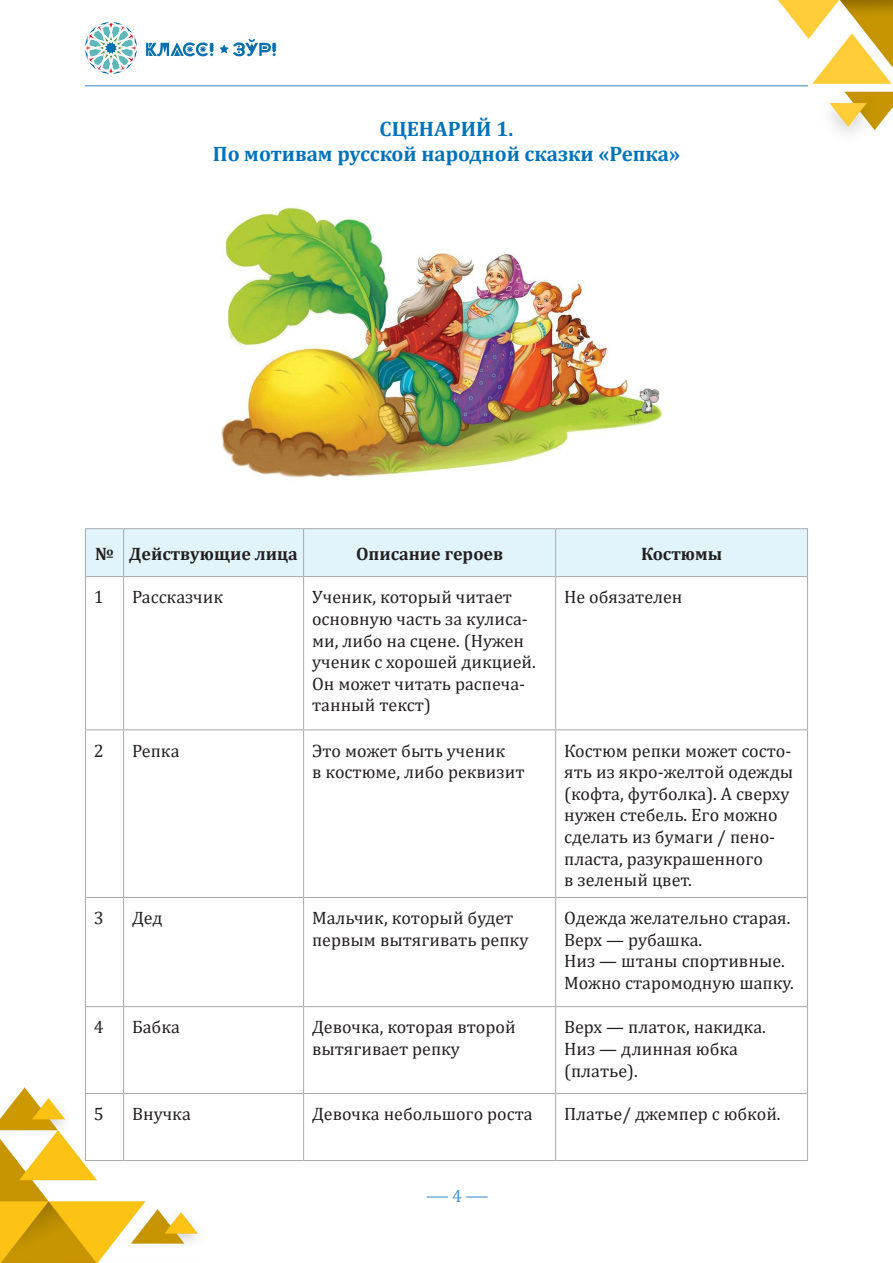
<style>
.page{position:relative;width:893px;height:1263px;background:#fff}
.page>*{position:absolute;margin:0;border:0;box-sizing:border-box;transform-origin:0 0}
.t1{font:700 21px/25.2px "Cambria";color:#0073bc;text-align:center}
.t2{font:18px/21.6px "Cambria";color:#231f20}
.t3{font:700 18px "Cambria";color:#231f20}
.t4{font:18px "Cambria";color:#4393cf}
</style>
<div class="page">
<img style="left:0;top:1087px;width:198px;height:176px">
<img style="left:771px;top:0;width:122px;height:133px">
<svg style="left:146px;top:39px;width:130px;height:17px"></svg>
<svg style="left:85px;top:22px;width:52px;height:52px"></svg>
<hr style="left:85px;top:85px;width:723px;height:1px;background:#4393cf">
<svg style="left:426px;top:1196px;width:22px;height:1px"></svg>
<svg style="left:466px;top:1196px;width:22px;height:1px"></svg>
<div style="left:86px;top:529px;width:721px;height:47px;background:#e1f4fc"></div>
<hr style="left:123px;top:529px;width:1px;height:47px;background:#a8a9ad">
<hr style="left:303px;top:529px;width:1px;height:47px;background:#a8a9ad">
<hr style="left:555px;top:529px;width:1px;height:47px;background:#a8a9ad">
<hr style="left:807px;top:529px;width:1px;height:47px;background:#a8a9ad">
<hr style="left:123px;top:577px;width:1px;height:152px;background:#a8a9ad">
<hr style="left:303px;top:577px;width:1px;height:152px;background:#a8a9ad">
<hr style="left:555px;top:577px;width:1px;height:152px;background:#a8a9ad">
<hr style="left:807px;top:577px;width:1px;height:152px;background:#a8a9ad">
<hr style="left:85px;top:729px;width:39px;height:1px;background:#a8a9ad">
<hr style="left:124px;top:729px;width:180px;height:1px;background:#a8a9ad">
<hr style="left:123px;top:730px;width:1px;height:167px;background:#a8a9ad">
<hr style="left:304px;top:729px;width:252px;height:1px;background:#a8a9ad">
<hr style="left:303px;top:730px;width:1px;height:167px;background:#a8a9ad">
<hr style="left:556px;top:729px;width:252px;height:1px;background:#a8a9ad">
<hr style="left:555px;top:730px;width:1px;height:167px;background:#a8a9ad">
<hr style="left:807px;top:730px;width:1px;height:167px;background:#a8a9ad">
<hr style="left:85px;top:897px;width:39px;height:1px;background:#a8a9ad">
<hr style="left:124px;top:897px;width:180px;height:1px;background:#a8a9ad">
<hr style="left:123px;top:898px;width:1px;height:108px;background:#a8a9ad">
<hr style="left:304px;top:897px;width:252px;height:1px;background:#a8a9ad">
<hr style="left:303px;top:898px;width:1px;height:108px;background:#a8a9ad">
<hr style="left:556px;top:897px;width:252px;height:1px;background:#a8a9ad">
<hr style="left:555px;top:898px;width:1px;height:108px;background:#a8a9ad">
<hr style="left:807px;top:898px;width:1px;height:108px;background:#a8a9ad">
<hr style="left:85px;top:1006px;width:39px;height:1px;background:#a8a9ad">
<hr style="left:124px;top:1006px;width:180px;height:1px;background:#a8a9ad">
<hr style="left:123px;top:1007px;width:1px;height:86px;background:#a8a9ad">
<hr style="left:304px;top:1006px;width:252px;height:1px;background:#a8a9ad">
<hr style="left:303px;top:1007px;width:1px;height:86px;background:#a8a9ad">
<hr style="left:556px;top:1006px;width:252px;height:1px;background:#a8a9ad">
<hr style="left:555px;top:1007px;width:1px;height:86px;background:#a8a9ad">
<hr style="left:807px;top:1007px;width:1px;height:86px;background:#a8a9ad">
<hr style="left:85px;top:1093px;width:39px;height:1px;background:#a8a9ad">
<hr style="left:124px;top:1093px;width:180px;height:1px;background:#a8a9ad">
<hr style="left:123px;top:1094px;width:1px;height:66px;background:#a8a9ad">
<hr style="left:304px;top:1093px;width:252px;height:1px;background:#a8a9ad">
<hr style="left:303px;top:1094px;width:1px;height:66px;background:#a8a9ad">
<hr style="left:556px;top:1093px;width:252px;height:1px;background:#a8a9ad">
<hr style="left:555px;top:1094px;width:1px;height:66px;background:#a8a9ad">
<hr style="left:807px;top:1094px;width:1px;height:66px;background:#a8a9ad">
<hr style="left:85px;top:1160px;width:39px;height:1px;background:#a8a9ad">
<hr style="left:124px;top:1160px;width:180px;height:1px;background:#a8a9ad">
<hr style="left:304px;top:1160px;width:252px;height:1px;background:#a8a9ad">
<hr style="left:556px;top:1160px;width:252px;height:1px;background:#a8a9ad">
<hr style="left:85px;top:577px;width:1px;height:152px;background:#a8a9ad">
<hr style="left:85px;top:730px;width:1px;height:167px;background:#a8a9ad">
<hr style="left:85px;top:898px;width:1px;height:108px;background:#a8a9ad">
<hr style="left:85px;top:1007px;width:1px;height:86px;background:#a8a9ad">
<hr style="left:85px;top:1094px;width:1px;height:66px;background:#a8a9ad">
<hr style="left:85px;top:528px;width:39px;height:1px;background:#a8a9ad">
<hr style="left:85px;top:529px;width:1px;height:47px;background:#a8a9ad">
<hr style="left:124px;top:528px;width:180px;height:1px;background:#a8a9ad">
<hr style="left:304px;top:528px;width:252px;height:1px;background:#a8a9ad">
<hr style="left:556px;top:528px;width:252px;height:1px;background:#a8a9ad">
<hr style="left:85px;top:576px;width:39px;height:1px;background:#a8a9ad">
<hr style="left:124px;top:576px;width:180px;height:1px;background:#a8a9ad">
<hr style="left:304px;top:576px;width:252px;height:1px;background:#a8a9ad">
<hr style="left:556px;top:576px;width:252px;height:1px;background:#a8a9ad">
<img style="left:221px;top:207px;width:442px;height:271px">
<p class="t1" style="left:213px;top:115px;width:469px">СЦЕНАРИЙ 1.<br>По мотивам русской народной сказки «Репка»</p>
<p class="t3" style="left:95px;top:541px;width:204px">№ Действующие лица</p>
<p class="t3" style="left:356px;top:541px;width:149px">Описание героев</p>
<p class="t3" style="left:641px;top:541px;width:83px">Костюмы</p>
<p class="t2" style="left:94px;top:586px;width:11px">1</p>
<p class="t2" style="left:132px;top:586px;width:93px">Рассказчик</p>
<p class="t2" style="left:312px;top:586px;width:225px">Ученик, который читает основную часть за кулиса&shy;ми, либо на сцене. (Нужен ученик с хорошей дикцией.<br>Он может читать распеча&shy;танный текст)</p>
<p class="t2" style="left:564px;top:586px;width:120px">Не обязателен</p>
<p class="t2" style="left:94px;top:740px;width:11px">2</p>
<p class="t2" style="left:132px;top:740px;width:49px">Репка</p>
<p class="t2" style="left:312px;top:740px;width:214px">Это может быть ученик<br>в костюме, либо реквизит</p>
<p class="t2" style="left:564px;top:740px;width:231px">Костюм репки может состо&shy;ять из якро-желтой одежды (кофта, футболка). А сверху нужен стебель. Его можно сделать из бумаги / пено&shy;пласта, разукрашенного<br>в зеленый цвет.</p>
<p class="t2" style="left:94px;top:907px;width:11px">3</p>
<p class="t2" style="left:132px;top:907px;width:32px">Дед</p>
<p class="t2" style="left:312px;top:907px;width:218px">Мальчик, который будет первым вытягивать репку</p>
<p class="t2" style="left:564px;top:907px;width:231px">Одежда желательно старая.<br>Верх — рубашка.<br>Низ — штаны спортивные.<br>Можно старомодную шапку.</p>
<p class="t2" style="left:94px;top:1016px;width:11px">4</p>
<p class="t2" style="left:132px;top:1016px;width:49px">Бабка</p>
<p class="t2" style="left:312px;top:1016px;width:205px">Девочка, которая второй вытягивает репку</p>
<p class="t2" style="left:564px;top:1016px;width:203px">Верх — платок, накидка.<br>Низ — длинная юбка (платье).</p>
<p class="t2" style="left:94px;top:1103px;width:11px">5</p>
<p class="t2" style="left:132px;top:1103px;width:60px">Внучка</p>
<p class="t2" style="left:312px;top:1103px;width:222px">Девочка небольшого роста</p>
<p class="t2" style="left:564px;top:1103px;width:218px">Платье/ джемпер с юбкой.</p>
<p class="t4" style="left:452px;top:1185px;width:11px">4</p>
</div>
